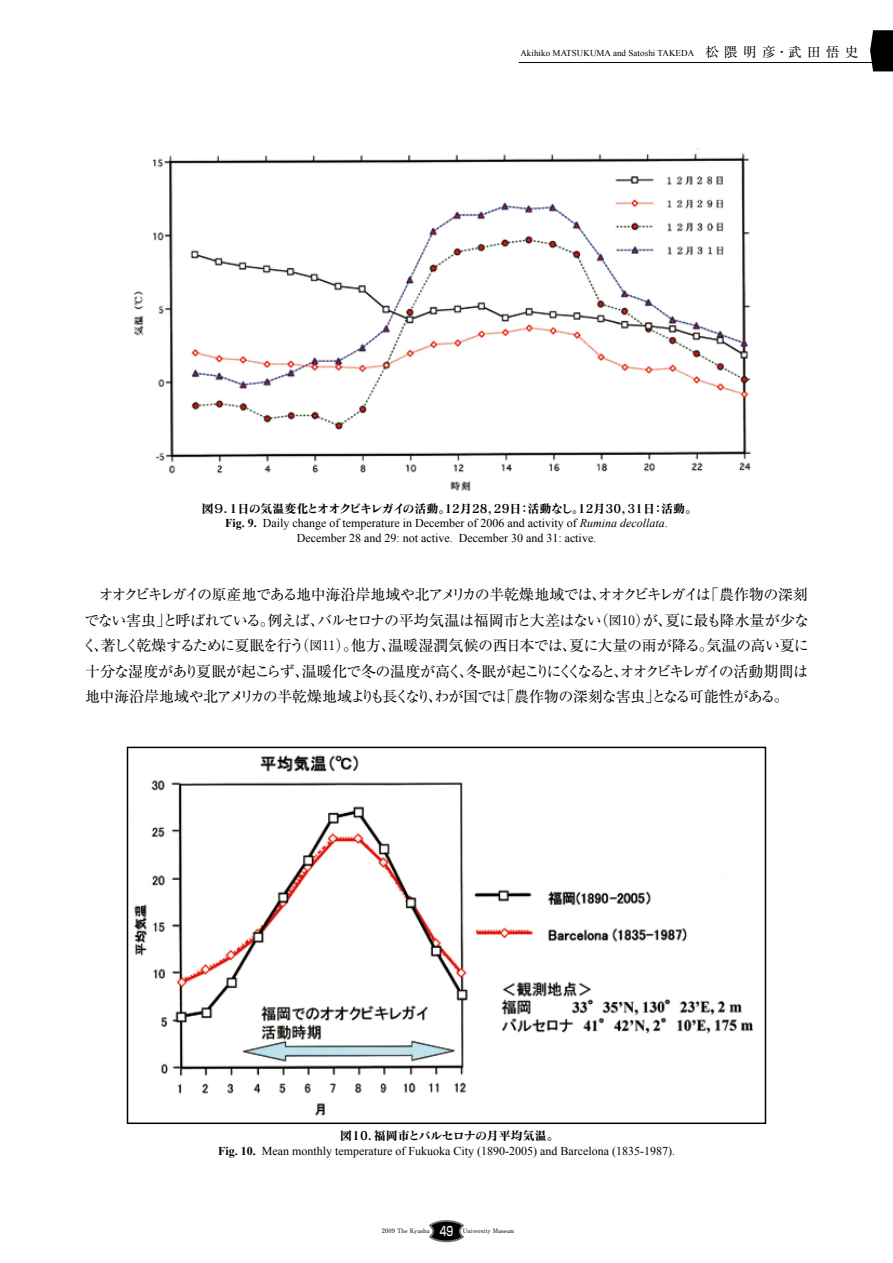
<style>
.page{position:relative;width:893px;height:1263px;background:#fff}
.page>*{position:absolute;margin:0;border:0;box-sizing:border-box;transform-origin:0 0}
.t1{font:15px "Ryumin Pro";letter-spacing:-.035em;color:#000}
.t2{font:15px "Ryumin Pro";letter-spacing:-.1em;color:#000}
.t3{font:15px "Ryumin Pro";letter-spacing:-.06em;color:#000}
.t4{font:15px "Ryumin Pro";letter-spacing:-.095em;color:#000}
.t5{font:13.5px "Ryumin Pro";letter-spacing:.4em;color:#000}
.t6{font:12.75px "Ryumin Pro";letter-spacing:.015em;color:#000}
.t7{font:500 12.75px "Shin Go Pro";color:#fff;scale:.7 1}
.t8{font:12px "Times New Roman";color:#000}
.t9{font:12px "Matisse Pro B";color:#000}
.t10{font:12px "Matisse Pro B";letter-spacing:-.05em;color:#000}
.t11{font:12px "Matisse Pro B";letter-spacing:-.025em;color:#000}
.t12{font:700 12px "Times New Roman";color:#000}
.t13{font:9px "Times New Roman";letter-spacing:.005em;color:#000}
.t14{font:700 6.15px "Futo Min A101 Pro";letter-spacing:-.005em;color:#000}
.s1{font-style:italic}
</style>
<div class="page">
<svg style="left:429px;top:1220px;width:35px;height:23px"></svg>
<svg style="left:870px;top:30px;width:23px;height:41px"></svg>
<hr style="left:519px;top:62px;width:356px;height:1px;background:#000">
<img style="left:133px;top:153px;width:618px;height:338px">
<img style="left:134px;top:755px;width:619px;height:361px">
<div style="left:127px;top:747px;width:639px;height:377px;border:2px solid #000"></div>
<p class="t13" style="left:520px;top:47px;width:175px">Akihiko MATSUKUMA and Satoshi TAKEDA</p>
<p class="t5" style="left:705px;top:41px;width:155px">松隈明彦・武田悟史</p>
<p class="t10" style="left:202px;top:500px;width:250px">図９．1日の気温変化とオオクビキレガイの活動。</p>
<p class="t8" style="left:263px;top:515px;width:406px">Daily change of temperature in December of 2006 and activity of <span class="s1">Rumina decollata</span>.</p>
<p class="t9" style="left:528px;top:500px;width:129px">活動なし 12月30，31日</p>
<p class="t9" style="left:661px;top:500px;width:37px">活動。</p>
<p class="t9" style="left:444px;top:500px;width:79px">12月28，29日</p>
<p class="t9" style="left:519px;top:500px;width:13px">：</p>
<p class="t9" style="left:652px;top:500px;width:13px">：</p>
<p class="t9" style="left:572px;top:500px;width:13px">。</p>
<p class="t12" style="left:225px;top:515px;width:33px">Fig. 9.</p>
<p class="t8" style="left:297px;top:530px;width:157px">December 28 and 29: not active.</p>
<p class="t8" style="left:459px;top:530px;width:139px">December 30 and 31: active.</p>
<p class="t2" style="left:99px;top:583px;width:614px">オオクビキレガイの原産地である地中海沿岸地域や北アメリカの半乾燥地域ではオオクビキレガイは</p>
<p class="t1" style="left:704px;top:583px;width:106px">「農作物の深刻</p>
<p class="t1" style="left:592px;top:583px;width:16px">、</p>
<p class="t1" style="left:594px;top:608px;width:16px">（</p>
<p class="t1" style="left:635px;top:608px;width:39px">が）、</p>
<p class="t3" style="left:84px;top:608px;width:242px">でない害虫と呼ばれている例えば、</p>
<p class="t1" style="left:317px;top:608px;width:286px">バルセロナの平均気温は福岡市と大差はない</p>
<p class="t1" style="left:665px;top:608px;width:146px">夏に最も降水量が少な</p>
<p class="t1" style="left:156px;top:608px;width:16px">」</p>
<p class="t6" style="left:609px;top:610px;width:27px">図10</p>
<p class="t1" style="left:260px;top:608px;width:16px">。</p>
<p class="t1" style="left:294px;top:634px;width:16px">（</p>
<p class="t1" style="left:335px;top:634px;width:24px">）。</p>
<p class="t4" style="left:82px;top:634px;width:224px">く著しく乾燥するために夏眠を行う</p>
<p class="t1" style="left:388px;top:634px;width:422px">温暖湿潤気候の西日本では夏に大量の雨が降る気温の高い夏に</p>
<p class="t1" style="left:351px;top:634px;width:47px">他方、</p>
<p class="t6" style="left:310px;top:635px;width:27px">図11</p>
<p class="t1" style="left:699px;top:634px;width:16px">。</p>
<p class="t1" style="left:94px;top:634px;width:17px">、</p>
<p class="t1" style="left:562px;top:634px;width:16px">、</p>
<p class="t1" style="left:302px;top:659px;width:508px">温暖化で冬の温度が高く冬眠が起こりにくくなるとオオクビキレガイの活動期間は</p>
<p class="t3" style="left:85px;top:659px;width:226px">十分な湿度があり夏眠が起こらず、</p>
<p class="t1" style="left:459px;top:659px;width:16px">、</p>
<p class="t1" style="left:613px;top:659px;width:16px">、</p>
<p class="t1" style="left:85px;top:684px;width:423px">地中海沿岸地域や北アメリカの半乾燥地域よりも長くなりわが国では</p>
<p class="t1" style="left:499px;top:684px;width:291px">「農作物の深刻な害虫となる可能性がある。</p>
<p class="t1" style="left:645px;top:684px;width:16px">」</p>
<p class="t1" style="left:428px;top:684px;width:16px">、</p>
<p class="t11" style="left:374px;top:1128px;width:186px">福岡市とバルセロナの月平均気温。</p>
<p class="t9" style="left:340px;top:1128px;width:41px">図10．</p>
<p class="t8" style="left:262px;top:1142px;width:415px">Mean monthly temperature of Fukuoka City (1890-2005) and Barcelona )1835-1987 .(</p>
<p class="t12" style="left:218px;top:1142px;width:39px">Fig. 10.</p>
<p class="t14" style="left:382px;top:1226px;width:49px">2009 The Kyushu</p>
<p class="t7" style="left:440px;top:1220px;width:21px">49</p>
<p class="t14" style="left:463px;top:1226px;width:53px">University Museum</p>
</div>
